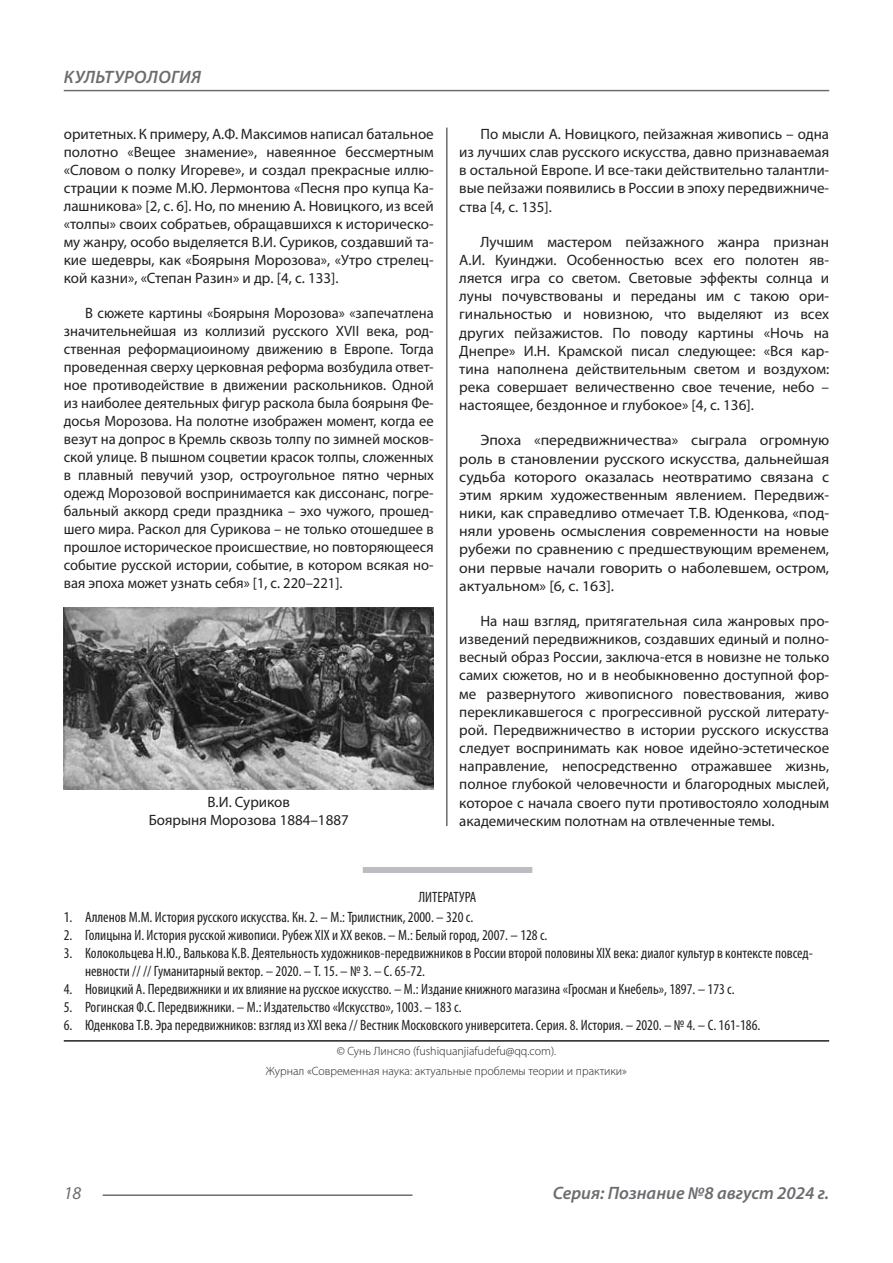
<style>
.page{position:relative;width:893px;height:1263px;background:#fff}
.page>*{position:absolute;margin:0;border:0;box-sizing:border-box;transform-origin:0 0}
.t1{font:italic 600 18px "Myriad Pro";color:#6c6d70}
.t2{font:italic 600 18px "Myriad Pro";letter-spacing:.02em;color:#6c6d70}
.t3{font:italic 18px "Myriad Pro";color:#6c6d70}
.Статья_текст{font:15px/18.1px "Myriad Pro";color:#231f20;text-align:justify}
.Библиография_Литерат{font:condensed 15px/18px "Myriad Pro";color:#231f20}
.Статья_текст-2{font:15px/18.1px "Myriad Pro";color:#231f20;text-align:justify;scale:1.05 1}
.Автор_копирайт{font:300 12px "Myriad Pro";color:#231f20}
</style>
<div class="page">
<hr style="left:446px;top:128px;width:1px;height:1007px;background:#231f20">
<hr style="left:103px;top:1194px;width:309px;height:2px;background:#6c6d70">
<hr style="left:64px;top:90px;width:765px;height:1px;background:#6c6d70">
<img style="left:64px;top:608px;width:370px;height:181px">
<div style="left:438px;top:825px;width:18px;height:311px;background:#fff"></div>
<div style="left:363px;top:867px;width:169px;height:6px;background:#bcbdc0"></div>
<hr style="left:64px;top:1040px;width:765px;height:1px;background:#231f20">
<p class="t2" style="left:64px;top:66px;width:139px">КУЛЬТУРОЛОГИЯ</p>
<p class="Статья_текст" style="left:64px;top:125px;width:371px">оритетных. К примеру, А.Ф. Максимов написал батальное полотно «Вещее знамение», навеянное бессмертным «Словом о полку Игореве», и создал прекрасные иллю&shy;страции к поэме М.Ю. Лермонтова «Песня про купца Ка&shy;лашникова» [2, с. 6]. Но, по мнению А. Новицкого, из всей «толпы» своих собратьев, обращавшихся к историческо&shy;му жанру, особо выделяется В.И. Суриков, создавший та&shy;кие шедевры, как «Боярыня Морозова», «Утро стрелец&shy;кой казни», «Степан Разин» и др. [4, с. 133].</p>
<p class="Статья_текст" style="left:64px;top:304px;width:371px;text-indent:21px">В сюжете картины «Боярыня Морозова» «запечатлена значительнейшая из коллизий русского XVII века, род&shy;ственная реформациоиному движению в Европе. Тогда проведенная сверху церковная реформа возбудила ответ&shy;ное противодействие в движении раскольников. Одной из наиболее деятельных фигур раскола была боярыня Фе&shy;досья Морозова. На полотне изображен момент, когда ее везут на допрос в Кремль сквозь толпу по зимней москов&shy;ской улице. В пышном соцветии красок толпы, сложенных в плавный певучий узор, остроугольное пятно черных одежд Морозовой воспринимается как диссонанс, погре&shy;бальный аккорд среди праздника – эхо чужого, прошед&shy;шего мира. Раскол для Сурикова – не только отошедшее в прошлое историческое происшествие, но повторяющееся событие русской истории, событие, в котором всякая но&shy;вая эпоха может узнать себя» [1, с. 220–221].</p>
<p class="Статья_текст" style="left:207px;top:793px;width:84px">В.И. Суриков</p>
<p class="Статья_текст" style="left:149px;top:811px;width:201px">Боярыня Морозова 1884–1887</p>
<p class="Статья_текст" style="left:459px;top:124px;width:371px;text-indent:21px">По мысли А. Новицкого, пейзажная живопись – одна из лучших слав русского искусства, давно признаваемая в остальной Европе. И все-таки действительно талантли&shy;вые пейзажи появились в России в эпоху передвижниче&shy;ства [4, с. 135].</p>
<p class="Статья_текст" style="left:459px;top:232px;width:371px;text-indent:21px">Лучшим мастером пейзажного жанра признан А.И. Куинджи. Особенностью всех его полотен яв&shy;ляется игра со светом. Световые эффекты солнца и луны почувствованы и переданы им с такою ори&shy;гинальностью и новизною, что выделяют из всех других пейзажистов. По поводу картины «Ночь на Днепре» И.Н. Крамской писал следующее: «Вся кар&shy;тина наполнена действительным светом и воздухом: река совершает величественно свое течение, небо – настоящее, бездонное и глубокое» [4, с. 136].</p>
<p class="Статья_текст-2" style="left:459px;top:431px;width:354px;text-indent:21px">Эпоха «передвижничества» сыграла огромную роль в становлении русского искусства, дальнейшая судьба которого оказалась неотвратимо связана с этим ярким художественным явлением. Передвиж&shy;ники, как справедливо отмечает Т.В. Юденкова, «под&shy;няли уровень осмысления современности на новые рубежи по сравнению с предшествующим временем, они первые начали говорить о наболевшем, остром, актуальном» [6, с. 163].</p>
<p class="Статья_текст" style="left:459px;top:611px;width:371px;text-indent:21px">На наш взгляд, притягательная сила жанровых про&shy;изведений передвижников, создавших единый и полно&shy;весный образ России, заключа-ется в новизне не только самих сюжетов, но и в необыкновенно доступной фор&shy;ме развернутого живописного повествования, живо перекликавшегося с прогрессивной русской литерату&shy;рой. Передвижничество в истории русского искусства следует воспринимать как новое идейно-эстетическое направление, непосредственно отражавшее жизнь, полное глубокой человечности и благородных мыслей, которое с начала своего пути противостояло холодным академическим полотнам на отвлеченные темы.</p>
<p class="Библиография_Литерат" style="left:419px;top:887px;width:59px">ЛИТЕРАТУРА</p>
<p class="Библиография_Литерат" style="left:64px;top:908px;width:411px">1. Алленов М.М. История русского искусства. Кн. 2. – М.: Трилистник, 2000. – 320 с.</p>
<p class="Библиография_Литерат" style="left:64px;top:926px;width:485px">2. Голицына И. История русской живописи. Рубеж XIX и ХХ веков. – М.: Белый город, 2007. – 128 с.</p>
<p class="Библиография_Литерат" style="left:85px;top:944px;width:729px;text-indent:-21px">3. Колокольцева Н.Ю., Валькова К.В. Деятельность художников-передвижников в России второй половины XIX века: диалог культур в контексте повсед&shy;невности // // Гуманитарный вектор. – 2020. – Т. 15. – № 3. – С. 65-72.</p>
<p class="Библиография_Литерат" style="left:64px;top:980px;width:672px">4. Новицкий А. Передвижники и их влияние на русское искусство. – М.: Издание книжного магазина «Гросман и Кнебель», 1897. – 173 с.</p>
<p class="Библиография_Литерат" style="left:64px;top:998px;width:399px">5. Рогинская Ф.С. Передвижники. – М.: Издательство «Искусство», 1003. – 183 с.</p>
<p class="Библиография_Литерат" style="left:64px;top:1016px;width:698px">6. Юденкова Т.В. Эра передвижников: взгляд из XXI века // Вестник Московского университета. Серия. 8. История. – 2020. – № 4. – С. 161-186.</p>
<p class="Автор_копирайт" style="left:337px;top:1044px;width:221px">© Сунь Линсяо (fushiquanjiafudefu@qq.com).</p>
<p class="Автор_копирайт" style="left:266px;top:1064px;width:363px">Журнал «Современная наука: актуальные проблемы теории и практики»</p>
<p class="t3" style="left:64px;top:1182px;width:19px">18</p>
<p class="t1" style="left:553px;top:1182px;width:278px">Серия: Познание №8 август 2024 г.</p>
</div>
